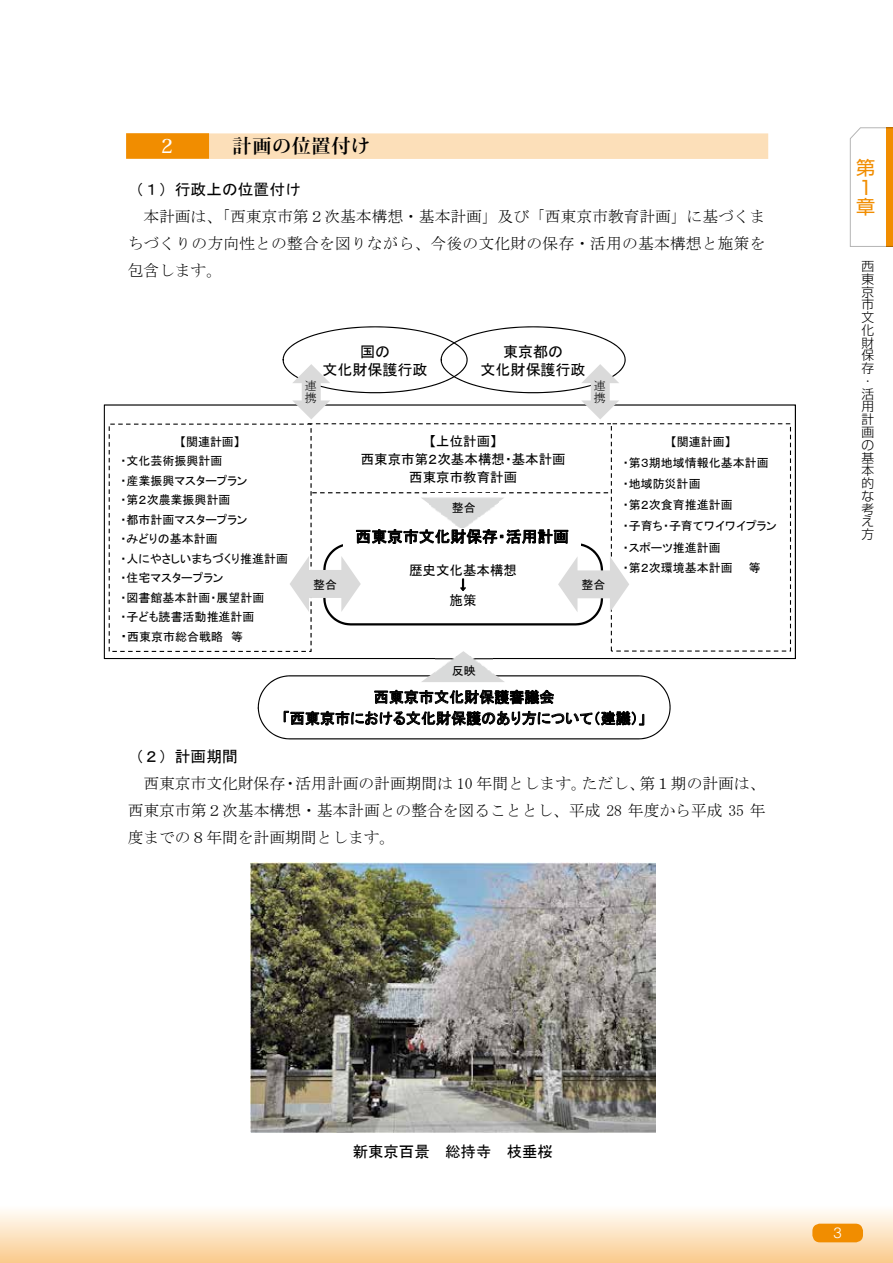
<style>
.page{position:relative;width:893px;height:1263px;background:#fff}
.page>*{position:absolute;margin:0;border:0;box-sizing:border-box;transform-origin:0 0}
.t1{font:700 19.2px "Koz Min Pr 6 N";letter-spacing:.035em;color:#000}
.t2{font:19.2px/19.2px "Shin Go Pr 6 N";color:#f18d00}
.t3{font:700 19.2px "Koz Min Pr 6 N";color:#fff}
.t4{font:15.75px/27px "MS Mincho";color:#000;text-align:justify}
.t5{font:15.75px "MS Gothic";color:#000}
.t6{font:15.75px "MS P Gothic";letter-spacing:.005em;color:#000}
.t7{font:15.45px "MS Gothic";color:#000}
.t8{font:15px/18px "MS P Gothic";color:#000;text-align:center}
.t9{font:300 15px "Helvetica";color:#fff}
.t10{font:13.5px/15px "MS P Gothic";color:#000;text-align:center}
.t11{font:300 12.75px/12.8px "Shin Go Pr 6 N";color:#000}
.t12{font:12px/19.5px "MS P Gothic";color:#000}
.t13{font:12px/12px "MS Mincho";color:#000}
.s1{font-size:13.5px}
</style>
<div class="page">
<svg style="left:104px;top:404px;width:692px;height:255px"></svg>
<svg style="left:109px;top:424px;width:149px;height:228px"></svg>
<svg style="left:258px;top:326px;width:533px;height:413px"></svg>
<img style="left:251px;top:863px;width:404px;height:270px">
<div style="left:0;top:1203px;width:893px;height:60px;background:linear-gradient(to bottom,#fff,#facb8e)"></div>
<div style="left:812px;top:1224px;width:51px;height:18px;background:#f18d00;border-radius:8px"></div>
<svg style="left:850px;top:127px;width:43px;height:120px"></svg>
<div style="left:126px;top:133px;width:642px;height:26px;background:#fcdfb9"></div>
<div style="left:126px;top:133px;width:83px;height:26px;background:#f18d00"></div>
<h1 class="t3" style="left:158px;top:136px;width:21px">２</h1>
<h1 class="t1" style="left:232px;top:136px;width:139px">計画の位置付け</h1>
<h2 class="t5" style="left:128px;top:181px;width:175px">（１）行政上の位置付け</h2>
<h2 class="t4" style="left:128px;top:203px;width:639px;text-indent:16px">本計画は、「西東京市第２次基本構想・基本計画」及び「西東京市教育計画」に基づくまちづくりの方向性との整合を図りながら、今後の文化財の保存・活用の基本構想と施策を包含します。</h2>
<p class="t12" style="left:120px;top:431px;width:169px;text-indent:60px">【関連計画】<br>・文化芸術振興計画<br>・産業振興マスタープラン<br>・第２次農業振興計画<br>・都市計画マスタープラン<br>・みどりの基本計画<br>・人にやさしいまちづくり推進計画・住宅マスタープラン<br>・図書館基本計画・展望計画<br>・子ども読書活動推進計画<br><span class="s1">・</span>西東京市総合戦略 等</p>
<p class="t8" style="left:360px;top:342px;width:32px">国の</p>
<p class="t8" style="left:323px;top:360px;width:106px">文化財保護行政</p>
<p class="t13" style="left:305px;top:380px;width:13px">連携</p>
<p class="t8" style="left:481px;top:342px;width:106px">東京都の<br>文化財保護行政</p>
<p class="t13" style="left:594px;top:380px;width:13px">連携</p>
<p class="t12" style="left:313px;top:575px;width:25px">整合</p>
<p class="t10" style="left:361px;top:432px;width:206px;line-height:18px">【上位計画】<br>西東京市第２次基本構想・基本計画西東京市教育計画</p>
<p class="t12" style="left:623px;top:432px;width:156px;line-height:21px;text-indent:48px">【関連計画】<br>・第３期地域情報化基本計画・地域防災計画<br>・第２次食育推進計画<br>・子育ち・子育てワイワイプラン・スポーツ推進計画<br>・第２次環境基本計画</p>
<p class="t12" style="left:452px;top:498px;width:25px">整合</p>
<h2 class="t6" style="left:355px;top:529px;width:215px">西東京市文化財保存・活用計画</h2>
<p class="t12" style="left:749px;top:558px;width:13px">等</p>
<p class="t10" style="left:409px;top:562px;width:109px">歴史文化基本構想↓<br>施策</p>
<p class="t12" style="left:582px;top:575px;width:25px">整合</p>
<p class="t12" style="left:452px;top:660px;width:25px">反映</p>
<p class="t8" style="left:282px;top:686px;width:365px;line-height:21px">西東京市文化財保護審議会<br>「西東京市における文化財保護のあり方について（建議）」</p>
<h2 class="t5" style="left:128px;top:748px;width:112px">（２）計画期間</h2>
<h2 class="t4" style="left:128px;top:770px;width:639px;text-indent:16px">西東京市文化財保存・活用計画の計画期間は 10 年間とします。ただし、第１期の計画は、西東京市第２次基本構想・基本計画との整合を図ることとし、平成 28 年度から平成 35 年度までの８年間を計画期間とします。</h2>
<h1 class="t2" style="left:856px;top:157px;width:20px">第<br>１章</h1>
<p class="t11" style="left:861px;top:259px;width:14px">西東京市文化財保存・活用計画の基本的な考え方</p>
<p class="t7" style="left:353px;top:1143px;width:202px">新東京百景　総持寺　枝垂桜</p>
<p class="t9" style="left:833px;top:1224px;width:10px">3</p>
</div>
